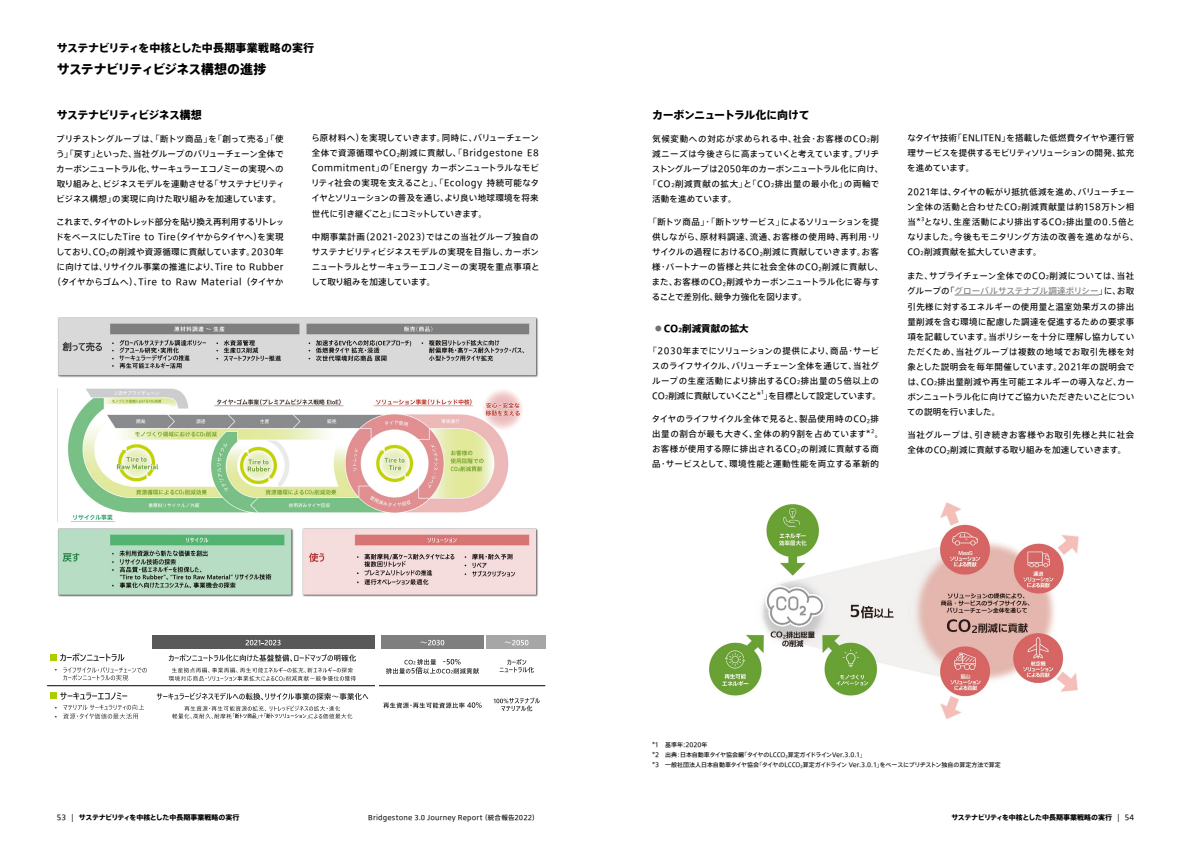
<style>
.page{position:relative;width:1191px;height:842px;background:#fff}
.page>*{position:absolute;margin:0;border:0;box-sizing:border-box;transform-origin:0 0}
.t1{font:700 13px "Bridgestone Type TP";letter-spacing:-.065em;color:#000}
.t2{font:700 11px "Bridgestone Type TP";letter-spacing:-.045em;color:#000}
.t3{font:700 11px "Bridgestone Type TP";letter-spacing:-.015em;color:#000}
.t4{font:700 9.5px "Bridgestone Type TP";color:#000}
.t5{font:8.5px/15px "Bridgestone Type TP";letter-spacing:.015em;color:#000;text-align:justify}
.t6{font:8.5px/15px "Bridgestone Type TP";letter-spacing:-.005em;color:#000}
.t7{font:8.5px/15px "Bridgestone Type TP";letter-spacing:.04em;color:#000}
.t8{font:8.5px/15px "Bridgestone Type TP";letter-spacing:.045em;color:#000}
.t9{font:8.5px "Bridgestone Type TP";letter-spacing:.07em;color:#000}
.t10{font:8.5px "Bridgestone Type TP";letter-spacing:.08em;color:#000}
.t11{font:700 7.6px "Koz Go Pr 6 N";color:#262626}
.t12{font:700 7px "Bridgestone Type TP";letter-spacing:-.02em;color:#000}
.t13{font:6.5px "Bridgestone Type TP";letter-spacing:.025em;color:#000}
.t14{font:6.4px "Arial";color:#262626}
.t15{font:6px/10px "Bridgestone Type TP";letter-spacing:-.02em;color:#040000}
.t16{font:5px "Bridgestone Type TP";color:#000}
.s1{font-size:5px}
.s2{font-size:6.7px;color:#727171}
.s3{font-size:5.5px}
.s4{color:#7d7d7d}
.s5{font-weight:400}
</style>
<div class="page">
<hr style="left:954px;top:295px;width:144px;height:1px;background:#7d7d7d">
<div style="left:50px;top:654px;width:6px;height:7px;background:#aace02"></div>
<svg style="left:60px;top:653px;width:64px;height:8px"></svg>
<div style="left:152px;top:635px;width:222px;height:14px;background:#595959"></div>
<svg style="left:246px;top:640px;width:34px;height:5px"></svg>
<svg style="left:63px;top:667px;width:84px;height:13px"></svg>
<svg style="left:157px;top:693px;width:211px;height:7px"></svg>
<svg style="left:50px;top:692px;width:94px;height:27px"></svg>
<svg style="left:169px;top:654px;width:187px;height:27px"></svg>
<hr style="left:47px;top:685px;width:328px;height:1px;background:#000">
<div style="left:381px;top:635px;width:102px;height:14px;background:#7f7f7f"></div>
<svg style="left:420px;top:640px;width:24px;height:5px"></svg>
<div style="left:486px;top:635px;width:60px;height:14px;background:#a6a6a6"></div>
<svg style="left:504px;top:640px;width:24px;height:5px"></svg>
<svg style="left:386px;top:659px;width:93px;height:15px"></svg>
<svg style="left:499px;top:659px;width:35px;height:14px"></svg>
<svg style="left:494px;top:698px;width:46px;height:13px"></svg>
<svg style="left:383px;top:702px;width:98px;height:6px"></svg>
<hr style="left:379px;top:685px;width:166px;height:1px;background:#000">
<svg style="left:172px;top:706px;width:180px;height:13px"></svg>
<img style="left:57px;top:317px;width:481px;height:280px">
<img style="left:710px;top:502px;width:369px;height:218px">
<hr style="left:57px;top:522px;width:482px;height:4px;background:#fff">
<div style="left:57px;top:380px;width:482px;height:7px;background:#fff"></div>
<div style="left:526px;top:380px;width:13px;height:146px;background:#fff"></div>
<p class="t3" style="left:57px;top:39px;width:259px">サステナビリティを中核とした中長期事業戦略の実行</p>
<h1 class="t1" style="left:57px;top:58px;width:211px">サステナビリティビジネス構想の進捗</h1>
<p class="t2" style="left:57px;top:105px;width:147px">サステナビリティビジネス構想</p>
<p class="t6" style="left:56px;top:130px;width:230px">ブリヂストングループは、「断トツ商品」を「創って売る」「使う」「戻す」といった、当社グループのバリューチェーン全体でカーボンニュートラル化、サーキュラーエコノミーの実現への取り組みと、ビジネスモデルを連動させる「サステナビリティビジネス構想」の実現に向けた取り組みを加速しています。</p>
<p class="t5" style="left:52px;top:214px;width:233px;text-align:center">これまで、タイヤのトレッド部分を貼り換え再利用するリトレッドをベースにしたTire to Tire（タイヤからタイヤへ）を実現しており、CO<span class="s1">2</span>の削減や資源循環に貢献しています。2030年に向けては、リサイクル事業の推進により、Tire to Rubber（タイヤからゴムへ）、Tire to Raw Material （タイヤか</p>
<p class="t5" style="left:311px;top:130px;width:230px">ら原材料へ）を実現していきます。同時に、バリューチェーン全体で資源循環やCO<span class="s1">2</span>削減に貢献し、「Bridgestone E8<br>Commitment」の「Energy カーボンニュートラルなモビリティ社会の実現を支えること」、「Ecology 持続可能なタイヤとソリューションの普及を通じ、より良い地球環境を将来世代に引き継ぐこと」にコミットしていきます。</p>
<p class="t5" style="left:311px;top:229px;width:230px">中期事業計画（2021-2023）ではこの当社グループ独自のサステナビリティビジネスモデルの実現を目指し、カーボンニュートラルとサーキュラーエコノミーの実現を重点事項として取り組みを加速しています。</p>
<p class="t14" style="left:55px;top:666px;width:7px">••</p>
<p class="t14" style="left:55px;top:703px;width:7px">••</p>
<p class="t14" style="left:55px;top:712px;width:7px">••</p>
<p class="t11" style="left:439px;top:657px;width:8px">--</p>
<p class="t2" style="left:652px;top:105px;width:159px">カーボンニュートラル化に向けて</p>
<p class="t10" style="left:652px;top:131px;width:228px">気候変動への対応が求められる中、社会・お客様のCO<span class="s1">2</span>削</p>
<p class="t5" style="left:652px;top:145px;width:228px">減ニーズは今後さらに高まっていくと考えています。ブリヂ</p>
<p class="t5" style="left:652px;top:160px;width:233px">ストングループは2050年のカーボンニュートラル化に向け、</p>
<p class="t9" style="left:648px;top:176px;width:232px">「CO<span class="s1">2</span>削減貢献の拡大」と「CO<span class="s1">2</span>排出量の最小化」の両輪で</p>
<p class="t5" style="left:652px;top:190px;width:86px">活動を進めています。</p>
<p class="t5" style="left:652px;top:214px;width:233px;text-align:left;text-indent:-3px">「断トツ商品」・「断トツサービス」によるソリューションを提供しながら、原材料調達、流通、お客様の使用時、再利用・リサイクルの過程におけるCO<span class="s1">2</span>削減に貢献していきます。お客様・パートナーの皆様と共に社会全体のCO<span class="s1">2</span>削減に貢献し、また、お客様のCO<span class="s1">2</span>削減やカーボンニュートラル化に寄与することで差別化、競争力強化を図ります。</p>
<p class="t4" style="left:655px;top:320px;width:95px"><span class="s2">●</span> CO<span class="s3">2</span>削減貢献の拡大</p>
<p class="t5" style="left:648px;top:342px;width:234px;text-align:center">「2030年までにソリューションの提供により、商品・サービスのライフサイクル、バリューチェーン全体を通じて、当社グループの生産活動により排出するCO<span class="s1">2</span>排出量の5倍以上のCO<span class="s1">2</span>削減に貢献していくこと* 」を目標として設定しています。</p>
<p class="t16" style="left:761px;top:388px;width:4px">1</p>
<p class="t8" style="left:652px;top:411px;width:229px">タイヤのライフサイクル全体で見ると、製品使用時のCO<span class="s1">2</span>排出量の割合が最も大きく、全体の約9割を占めています*</p>
<p class="t16" style="left:871px;top:427px;width:5px">2</p>
<p class="t7" style="left:652px;top:426px;width:233px;text-indent:223px">。お客様が使用する際に排出されるCO<span class="s1">2</span>の削減に貢献する商品・サービスとして、環境性能と運動性能を両立する革新的</p>
<p class="t5" style="left:907px;top:130px;width:229px">なタイヤ技術「ENLITEN」を搭載した低燃費タイヤや運行管理サービスを提供するモビリティソリューションの開発、拡充を進めています。</p>
<p class="t5" style="left:907px;top:184px;width:230px">2021年は、タイヤの転がり抵抗低減を進め、バリューチェーン全体の活動と合わせたCO<span class="s1">2</span>削減貢献量は約158万トン相当* となり、生産活動により排出するCO<span class="s1">2</span>排出量の0.5倍と</p>
<p class="t16" style="left:921px;top:215px;width:5px">3</p>
<p class="t5" style="left:907px;top:229px;width:233px">なりました。今後もモニタリング方法の改善を進めながら、<br>CO<span class="s1">2</span>削減貢献を拡大していきます。</p>
<p class="t5" style="left:907px;top:267px;width:229px">また、サプライチェーン全体でのCO<span class="s1">2</span>削減については、当社グループの「<span class="s4">グローバルサステナブル調達ポリシー</span>」に、お取</p>
<p class="t5" style="left:907px;top:298px;width:229px">引先様に対するエネルギーの使用量と温室効果ガスの排出量削減を含む環境に配慮した調達を促進するための要求事項を記載しています。当ポリシーを十分に理解し協力していただくため、当社グループは複数の地域でお取引先様を対象とした説明会を毎年開催しています。2021年の説明会では、CO<span class="s1">2</span>排出量削減や再生可能エネルギーの導入など、カーボンニュートラル化に向けてご協力いただきたいことについての説明を行いました。</p>
<p class="t5" style="left:907px;top:427px;width:228px">当社グループは、引き続きお客様やお取引先様と共に社会全体のCO<span class="s1">2</span>削減に貢献する取り組みを加速していきます。</p>
<p class="t15" style="left:652px;top:739px;width:350px">*1 基準年:2020年<br>*2 出典：日本自動車タイヤ協会編「タイヤのLCCO<sub>2</sub>算定ガイドラインVer.3.0.1」<br>*3 一般社団法人日本自動車タイヤ協会「タイヤのLCCO<sub>2</sub>算定ガイドライン Ver.3.0.1」をベースにブリヂストン独自の算定方法で算定</p>
<p class="t12" style="left:57px;top:811px;width:184px"><span class="s5">53 |</span> サステナビリティを中核とした中長期事業戦略の実行</p>
<p class="t13" style="left:368px;top:812px;width:172px">Bridgestone 3.0 Journey Report（統合報告2022）</p>
<p class="t12" style="left:951px;top:811px;width:184px">サステナビリティを中核とした中長期事業戦略の実行 <span class="s5">| 54</span></p>
</div>
